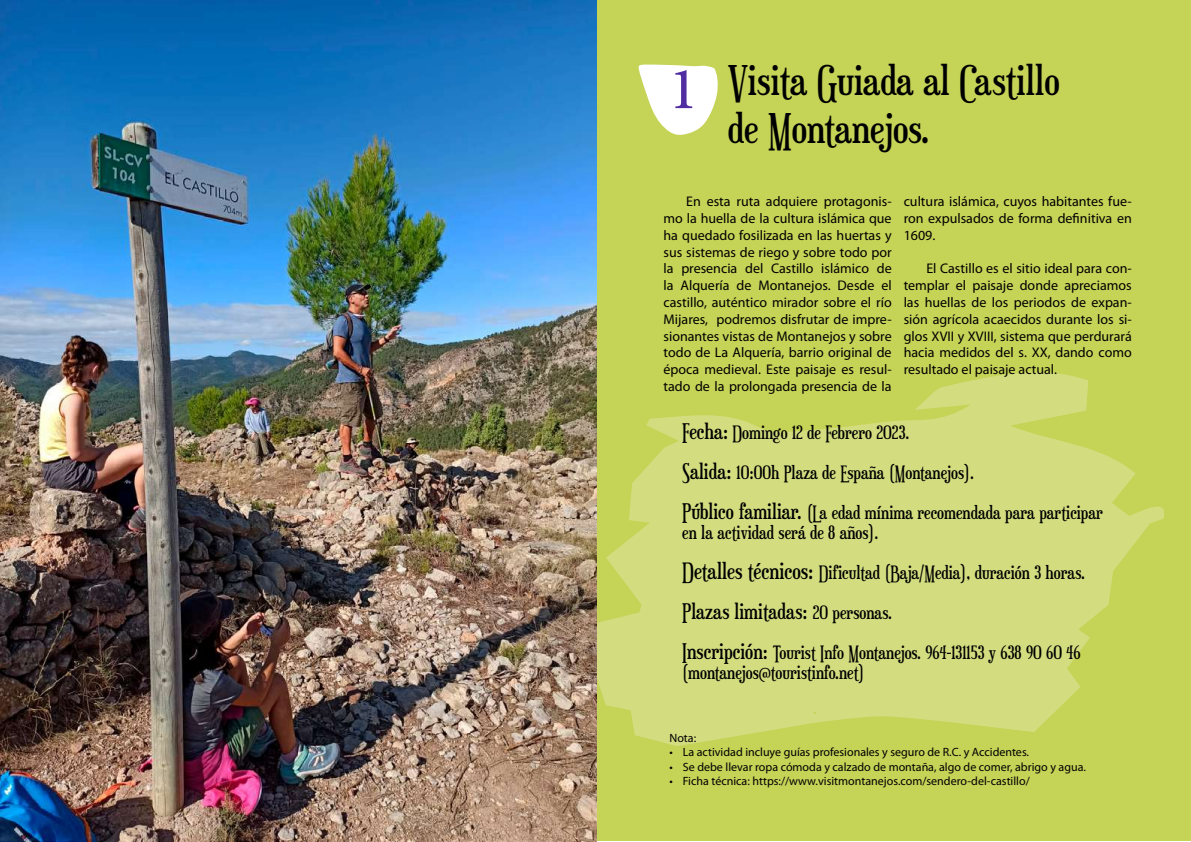
<style>
.page{position:relative;width:1191px;height:842px;background:#fff}
.page>*{position:absolute;margin:0;border:0;box-sizing:border-box;transform-origin:0 0}
.t1{font:500 60px "Minion Pro";color:#502ea2}
.t2{font:40px/48px "Euphorigenic";color:#000}
.t3{font:21px "Euphorigenic";color:#000}
.t4{font:18px/20px "Euphorigenic";color:#000}
.t5{font:14px/16.8px "Myriad Pro";color:#000;text-align:justify}
.t6{font:12px "Myriad Pro";color:#000}
.s1{font-size:21px}
.s2{font-size:22px}
.s3{font-size:18px}
</style>
<div class="page">
<div style="left:596px;top:0;width:595px;height:841px;background:#c5d357"></div>
<svg style="left:596px;top:364px;width:568px;height:382px;fill:#d3dd80"></svg>
<img style="left:0;top:0;width:596px;height:841px">
<svg style="left:638px;top:64px;width:80px;height:71px"></svg>
<h1 class="t1" style="left:669px;top:48px;width:30px">1</h1>
<h2 class="t2" style="left:728px;top:56px;width:333px">Visita Guiada al Castillo de Montanejos.</h2>
<p class="t5" style="left:663px;top:193px;width:230px;text-indent:23px">En esta ruta adquiere protagonis&shy;mo la huella de la cultura islámica que ha quedado fosilizada en las huertas y sus sistemas de riego y sobre todo por la presencia del Castillo islámico de la Alquería de Montanejos. Desde el castillo, auténtico mirador sobre el río Mijares, podremos disfrutar de impre&shy;sionantes vistas de Montanejos y sobre todo de La Alquería, barrio original de época medieval. Este paisaje es resul&shy;tado de la prolongada presencia de la</p>
<p class="t5" style="left:903px;top:193px;width:230px">cultura islámica, cuyos habitantes fue&shy;ron expulsados de forma definitiva en 1609.</p>
<p class="t5" style="left:903px;top:260px;width:230px;text-indent:23px">El Castillo es el sitio ideal para con&shy;templar el paisaje donde apreciamos las huellas de los periodos de expan&shy;sión agrícola acaecidos durante los si&shy;glos XVII y XVIII, sistema que perdurará hacia medidos del s. XX, dando como resultado el paisaje actual.</p>
<p class="t4" style="left:682px;top:422px;width:229px"><span class="s1">Fecha:</span> Domingo 12 de Febrero 2023.</p>
<p class="t4" style="left:682px;top:462px;width:293px"><span class="s1">Salida:</span> 10:00h Plaza de España (Montanejos).</p>
<p class="t4" style="left:682px;top:502px;width:422px"><span class="s1">Público familiar.</span> (La edad mínima recomendada para participar en la actividad será de 8 años).</p>
<p class="t4" style="left:682px;top:562px;width:404px"><span class="s2">Detalles técnicos:</span> Dificultad (Baja/Media), duración 3 horas.</p>
<h3 class="t3" style="left:682px;top:598px;width:211px">Plazas limitadas: <span class="s3">20 personas.</span></h3>
<p class="t4" style="left:682px;top:642px;width:400px"><span class="s1">Inscripción:</span> Tourist Info Montanejos. 964-131153 y 638 90 60 46 (montanejos@touristinfo.net)</p>
<p class="t6" style="left:669px;top:731px;width:28px">Nota:</p>
<p class="t6" style="left:669px;top:745px;width:361px">• La actividad incluye guías profesionales y seguro de R.C. y Accidentes.</p>
<p class="t6" style="left:669px;top:760px;width:418px">• Se debe llevar ropa cómoda y calzado de montaña, algo de comer, abrigo y agua.</p>
<p class="t6" style="left:669px;top:774px;width:362px">• Ficha técnica: https://www.visitmontanejos.com/sendero-del-castillo/</p>
</div>
